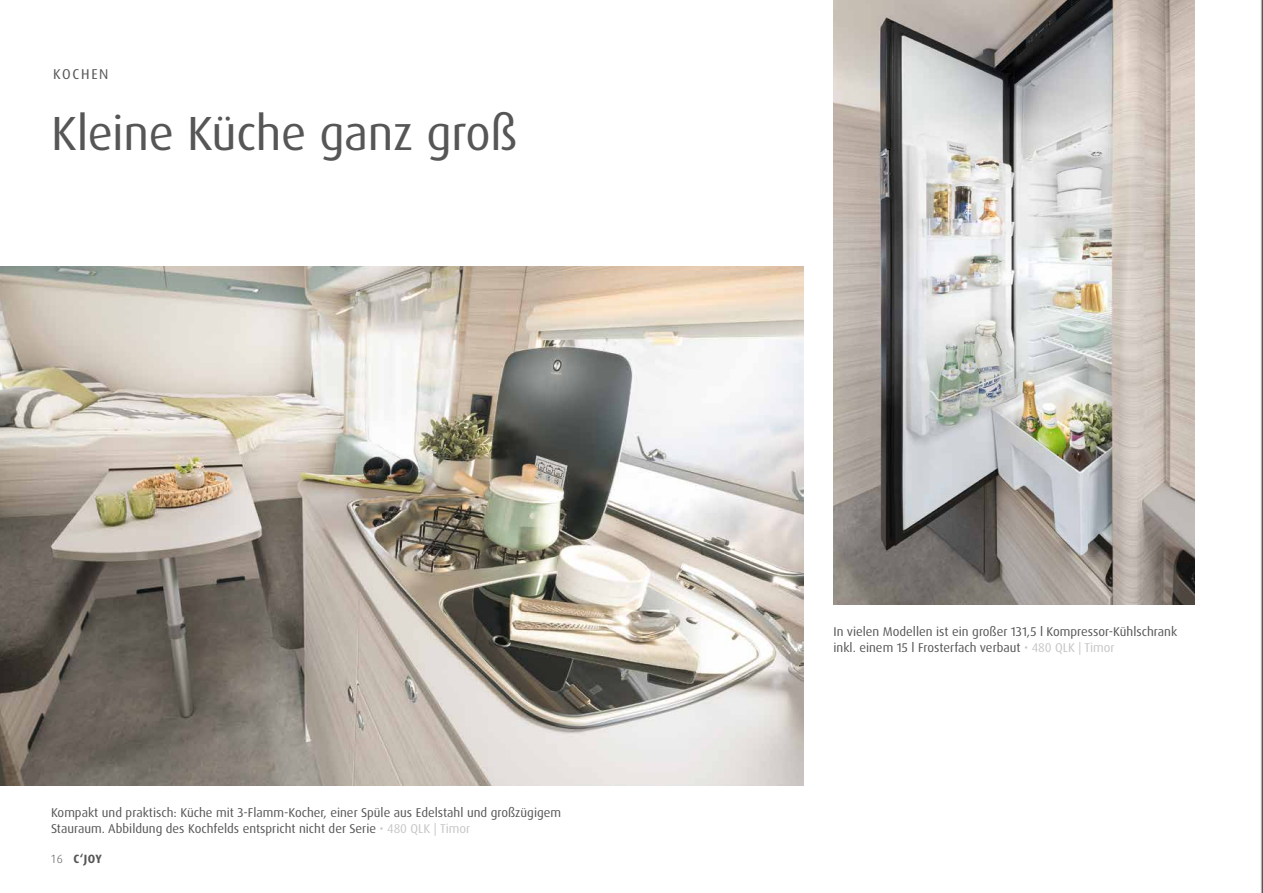
<style>
.page{position:relative;width:1263px;height:893px;background:#fff}
.page>*{position:absolute;margin:0;border:0;box-sizing:border-box;transform-origin:0 0}
.t1{font:48px "Dax OT";letter-spacing:-.01em;color:#565656}
.t2{font:14.25px "Dax Pro";letter-spacing:.12em;color:#565656}
.t3{font:12.75px/16.5px "Dax OT";color:#565656}
.t4{font:700 12px "Dax Pro";color:#565656}
.s1{color:#c5c6c6}
.s2{font-family:"Dax OT";font-weight:300}
</style>
<div class="page">
<svg style="left:1261px;top:0;width:2px;height:893px;background:#838383"></svg>
<img style="left:0;top:267px;width:804px;height:519px">
<img style="left:833px;top:0;width:362px;height:604px">
<p class="t2" style="left:53px;top:65px;width:57px">KOCHEN</p>
<h1 class="t1" style="left:51px;top:103px;width:468px">Kleine Küche ganz groß</h1>
<p class="t3" style="left:51px;top:804px;width:512px">Kompakt und praktisch: Küche mit 3-Flamm-Kocher, einer Spüle aus Edelstahl und großzügigem<br>Stauraum. Abbildung des Kochfelds entspricht nicht der Serie <span class="s1">• 480 QLK | Timor</span></p>
<p class="t4" style="left:51px;top:851px;width:52px"><span class="s2">16</span> C‘JOY</p>
<p class="t3" style="left:833px;top:623px;width:345px">In vielen Modellen ist ein großer 131,5 l Kompressor-Kühlschrank inkl. einem 15 l Frosterfach verbaut <span class="s1">• 480 QLK | Timor</span></p>
</div>
